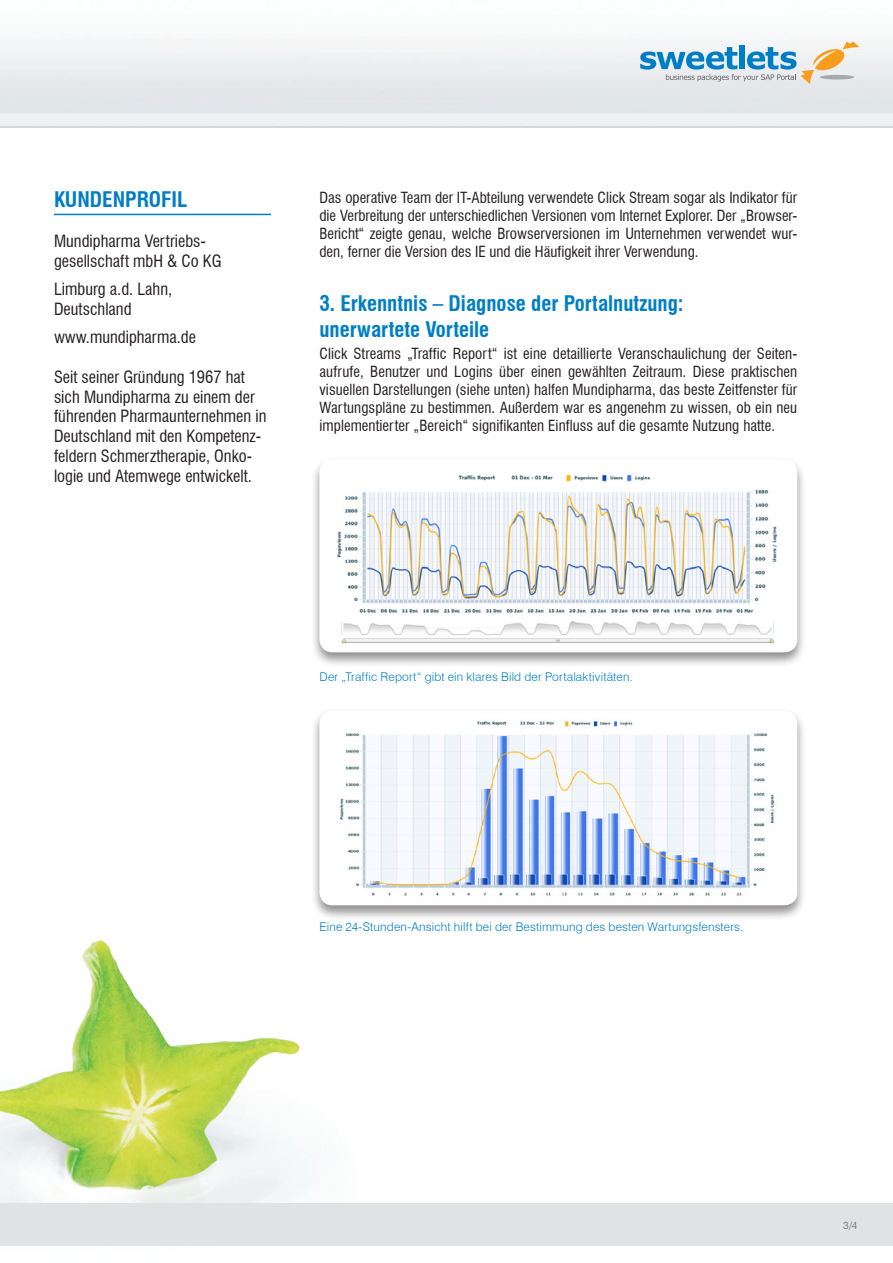
<style>
.page{position:relative;width:893px;height:1263px;background:#fff}
.page>*{position:absolute;margin:0;border:0;box-sizing:border-box;transform-origin:0 0}
.t1{font:700 condensed 21px/25.2px "Swiss 721 BT";color:#007ec5}
.t2{font:condensed 16.5px/19.8px "Swiss 721 BT";color:#231f20}
.t3{font:condensed 15px/18px "Swiss 721 BT";letter-spacing:.005em;color:#231f20;text-align:justify}
.t4{font:300 12px "Swiss 721 BT";letter-spacing:.015em;color:#007ec5}
.t5{font:300 10.5px "Swiss 721 BT";color:#69696c}
</style>
<div class="page">
<img style="left:0;top:940px;width:304px;height:263px">
<div style="left:0;top:1203px;width:893px;height:43px;background:#e1e2e4"></div>
<div style="left:310px;top:457px;width:496px;height:211px;background:#231f20;opacity:.5"></div>
<div style="left:320px;top:460px;width:476px;height:191px;background:#fff;border-radius:12px"></div>
<img style="left:337px;top:474px;width:441px;height:170px">
<div style="left:319px;top:459px;width:478px;height:193px;border:2px solid #fff;border-radius:12px"></div>
<div style="left:310px;top:708px;width:496px;height:213px;background:#231f20;opacity:.5"></div>
<div style="left:320px;top:712px;width:476px;height:192px;background:#fff;border-radius:12px"></div>
<img style="left:339px;top:720px;width:436px;height:176px">
<div style="left:319px;top:711px;width:478px;height:194px;border:2px solid #fff;border-radius:12px"></div>
<hr style="left:54px;top:214px;width:217px;height:1px;background:#007ec5">
<svg style="left:640px;top:41px;width:220px;height:43px"></svg>
<p class="t1" style="left:54px;top:187px;width:135px">KUNDENPROFIL</p>
<p class="t2" style="left:54px;top:231px;width:169px">Mundipharma Vertriebs&shy;gesellschaft mbH &amp; Co KG</p>
<p class="t2" style="left:54px;top:279px;width:120px">Limburg a.d. Lahn,<br>Deutschland</p>
<p class="t2" style="left:54px;top:327px;width:143px">www.mundipharma.de</p>
<p class="t2" style="left:54px;top:367px;width:214px">Seit seiner Gründung 1967 hat sich Mundipharma zu einem der führenden Pharmaunternehmen in<br>Deutschland mit den Kompetenz&shy;feldern Schmerztherapie, Onko&shy;logie und Atemwege entwickelt.</p>
<p class="t3" style="left:319px;top:188px;width:479px">Das operative Team der IT-Abteilung verwendete Click Stream sogar als Indikator für die Verbreitung der unterschiedlichen Versionen vom Internet Explorer. Der „Browser-Bericht“ zeigte genau, welche Browserversionen im Unternehmen verwendet wur&shy;den, ferner die Version des IE und die Häufigkeit ihrer Verwendung.</p>
<p class="t1" style="left:319px;top:291px;width:366px">3. Erkenntnis – Diagnose der Portalnutzung: unerwartete Vorteile</p>
<p class="t3" style="left:319px;top:344px;width:479px">Click Streams „Traffic Report“ ist eine detaillierte Veranschaulichung der Seiten&shy;aufrufe, Benutzer und Logins über einen gewählten Zeitraum. Diese praktischen visuellen Darstellungen (siehe unten) halfen Mundipharma, das beste Zeitfenster für Wartungspläne zu bestimmen. Außerdem war es angenehm zu wissen, ob ein neu implementierter „Bereich“ signifikanten Einfluss auf die gesamte Nutzung hatte.</p>
<p class="t4" style="left:319px;top:669px;width:315px">Der „Traffic Report“ gibt ein klares Bild der Portalaktivitäten.</p>
<p class="t4" style="left:319px;top:919px;width:425px">Eine 24-Stunden-Ansicht hilft bei der Bestimmung des besten Wartungsfensters.</p>
<p class="t5" style="left:843px;top:1218px;width:16px">3/4</p>
</div>
